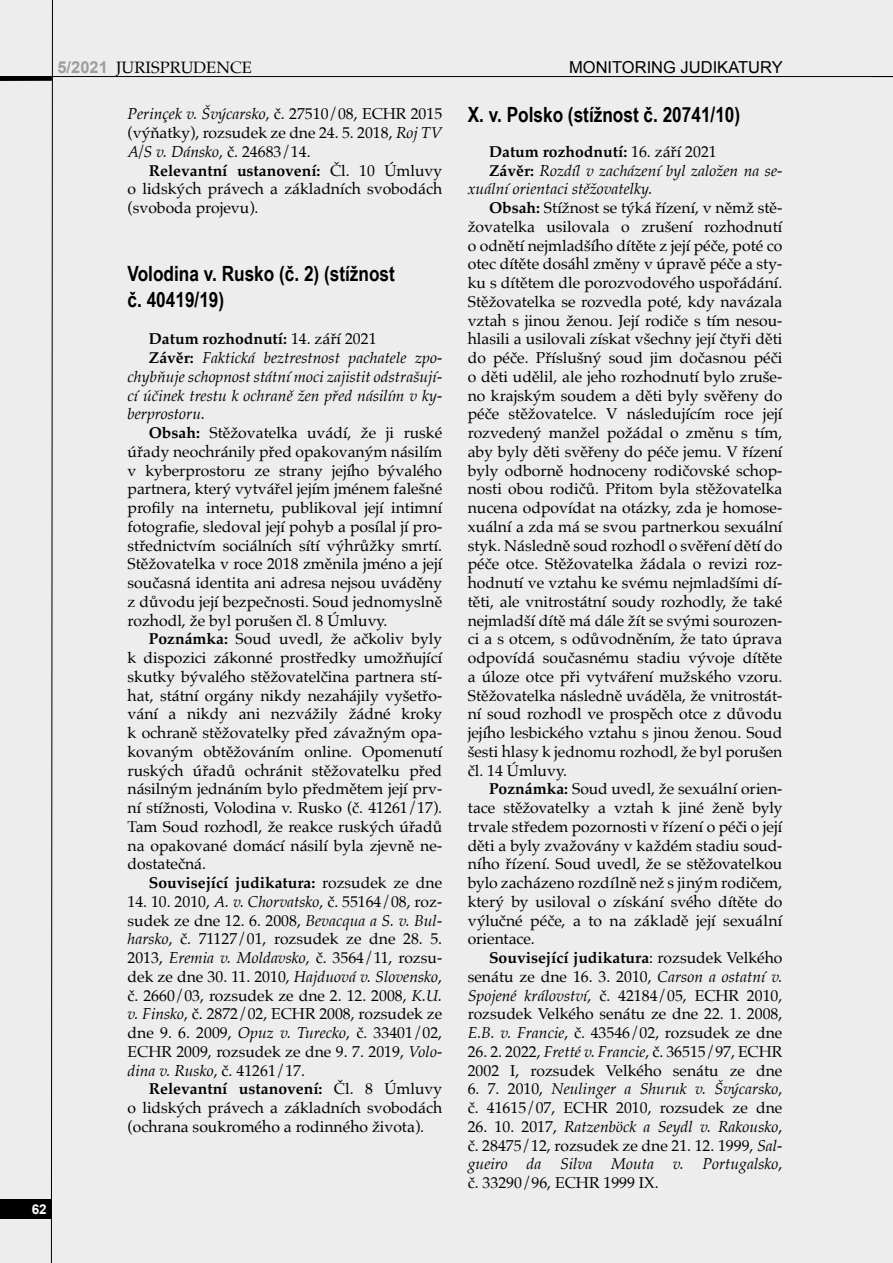
<style>
.page{position:relative;width:893px;height:1263px;background:#ededed}
.page>*{position:absolute;margin:0;border:0;box-sizing:border-box;transform-origin:0 0}
.titulek_14_17{font:700 21px/25.5px "Arial Narrow";color:#000}
.t1{font:16.5px "Arial";color:#000}
.t2{font:16.5px "Palatino";color:#000}
.t3{font:15.75px/18.8px "Palatino";color:#000;text-align:justify}
.t4{font:italic 15.75px/18.8px "Palatino";color:#000;text-align:justify}
.t5{font:700 15.75px "Palatino";color:#000}
.t6{font:700 13.5px "Arial";color:#fff}
.s1{font-family:"Arial";font-weight:700;color:#9d9d9c}
.s2{font-style:italic}
.s3{font-weight:700}
.s4{font-weight:400}
.s5{font-weight:700;font-style:normal}
</style>
<div class="page">
<svg style="left:51px;top:0;width:2px;height:1263px;background:#757575"></svg>
<hr style="left:0;top:76px;width:893px;height:1px;background:#000">
<svg style="left:0;top:77px;width:52px;height:4px"></svg>
<div style="left:0;top:1199px;width:51px;height:19px;background:#000"></div>
<p class="t6" style="left:32px;top:1200px;width:17px">62</p>
<p class="t2" style="left:57px;top:54px;width:196px"><span class="s1">5/2021</span> JURISPRUDENCE</p>
<p class="t1" style="left:569px;top:57px;width:215px">MONITORING JUDIKATURY</p>
<p class="t3" style="left:128px;top:104px;width:316px"><span class="s2">Perinçek v. Švýcarsko</span>, č. 27510/08, ECHR 2015 (výňatky), rozsudek ze dne 24. 5. 2018, <span class="s2">Roj TV A/S v. Dánsko</span>, č. 24683/14.</p>
<p class="t3" style="left:128px;top:161px;width:316px;text-indent:21px"><span class="s3">Relevantní ustanovení:</span> Čl. 10 Úmluvy o lidských právech a základních svobodách (svoboda projevu).</p>
<p class="titulek_14_17" style="left:128px;top:260px;width:269px">Volodina v. Rusko (č. 2) (stížnost č. 40419/19)</p>
<p class="t5" style="left:149px;top:325px;width:229px">Datum rozhodnutí: <span class="s4">14. září 2021</span></p>
<p class="t4" style="left:128px;top:348px;width:316px;text-indent:21px"><span class="s5">Závěr:</span> Faktická beztrestnost pachatele zpo&shy;chybňuje schopnost státní moci zajistit odstrašují&shy;cí účinek trestu k ochraně žen před násilím v ky&shy;berprostoru.</p>
<p class="t3" style="left:128px;top:423px;width:316px;text-indent:21px"><span class="s3">Obsah:</span> Stěžovatelka uvádí, že ji ruské úřady neochránily před opakovaným násilím v kyberprostoru ze strany jejího bývalého partnera, který vytvářel jejím jménem falešné profily na internetu, publikoval její intimní fotografie, sledoval její pohyb a posílal jí pro&shy;střednictvím sociálních sítí výhrůžky smrtí.<br>Stěžovatelka v roce 2018 změnila jméno a její současná identita ani adresa nejsou uváděny z důvodu její bezpečnosti. Soud jednomyslně rozhodl, že byl porušen čl. 8 Úmluvy.</p>
<p class="t3" style="left:128px;top:629px;width:316px;text-indent:21px"><span class="s3">Poznámka:</span> Soud uvedl, že ačkoliv byly k dispozici zákonné prostředky umožňující skutky bývalého stěžovatelčina partnera stí&shy;hat, státní orgány nikdy nezahájily vyšetřo&shy;vání a nikdy ani nezvážily žádné kroky k ochraně stěžovatelky před závažným opa&shy;kovaným obtěžováním online. Opomenutí ruských úřadů ochránit stěžovatelku před násilným jednáním bylo předmětem její prv&shy;ní stížnosti, Volodina v. Rusko (č. 41261/17).<br>Tam Soud rozhodl, že reakce ruských úřadů na opakované domácí násilí byla zjevně ne&shy;dostatečná.</p>
<p class="t5" style="left:149px;top:869px;width:295px">Související judikatura: <span class="s4">rozsudek ze dne</span></p>
<p class="t3" style="left:128px;top:892px;width:316px">14. 10. 2010, <span class="s2">A. v. Chorvatsko</span>, č. 55164/08, roz&shy;sudek ze dne 12. 6. 2008, <span class="s2">Bevacqua a S. v. Bul&shy;harsko</span>, č. 71127/01, rozsudek ze dne 28. 5.<br>2013, <span class="s2">Eremia v. Moldavsko</span>, č. 3564/11, rozsu&shy;dek ze dne 30. 11. 2010, <span class="s2">Hajduová v. Slovensko</span>, č. 2660/03, rozsudek ze dne 2. 12. 2008, <span class="s2">K.U. v. Finsko</span>, č. 2872/02, ECHR 2008, rozsudek ze dne 9. 6. 2009, <span class="s2">Opuz v. Turecko</span>, č. 33401/02, ECHR 2009, rozsudek ze dne 9. 7. 2019, <span class="s2">Volo&shy;dina v. Rusko</span>, č. 41261/17.</p>
<p class="t3" style="left:128px;top:1079px;width:316px;text-indent:21px"><span class="s3">Relevantní ustanovení:</span> Čl. 8 Úmluvy o lidských právech a základních svobodách (ochrana soukromého a rodinného života).</p>
<p class="titulek_14_17" style="left:468px;top:100px;width:274px">X. v. Polsko (stížnost č. 20741/10)</p>
<p class="t5" style="left:489px;top:138px;width:229px">Datum rozhodnutí: <span class="s4">16. září 2021</span></p>
<p class="t4" style="left:468px;top:161px;width:316px;text-indent:21px"><span class="s5">Závěr:</span> Rozdíl v zacházení byl založen na se&shy;xuální orientaci stěžovatelky.</p>
<p class="t3" style="left:468px;top:198px;width:316px;text-indent:21px"><span class="s3">Obsah:</span> Stížnost se týká řízení, v němž stě&shy;žovatelka usilovala o zrušení rozhodnutí o odnětí nejmladšího dítěte z její péče, poté co otec dítěte dosáhl změny v úpravě péče a sty&shy;ku s dítětem dle porozvodového uspořádání.<br>Stěžovatelka se rozvedla poté, kdy navázala vztah s jinou ženou. Její rodiče s tím nesou&shy;hlasili a usilovali získat všechny její čtyři děti do péče. Příslušný soud jim dočasnou péči o děti udělil, ale jeho rozhodnutí bylo zruše&shy;no krajským soudem a děti byly svěřeny do péče stěžovatelce. V následujícím roce její rozvedený manžel požádal o změnu s tím, aby byly děti svěřeny do péče jemu. V řízení byly odborně hodnoceny rodičovské schop&shy;nosti obou rodičů. Přitom byla stěžovatelka nucena odpovídat na otázky, zda je homose&shy;xuální a zda má se svou partnerkou sexuální styk. Následně soud rozhodl o svěření dětí do péče otce. Stěžovatelka žádala o revizi roz&shy;hodnutí ve vztahu ke svému nejmladšími dí&shy;těti, ale vnitrostátní soudy rozhodly, že také nejmladší dítě má dále žít se svými sourozen&shy;ci a s otcem, s odůvodněním, že tato úprava odpovídá současnému stadiu vývoje dítěte a úloze otce při vytváření mužského vzoru.<br>Stěžovatelka následně uváděla, že vnitrostát&shy;ní soud rozhodl ve prospěch otce z důvodu jejího lesbického vztahu s jinou ženou. Soud šesti hlasy k jednomu rozhodl, že byl porušen čl. 14 Úmluvy.</p>
<p class="t3" style="left:468px;top:780px;width:316px;text-indent:21px"><span class="s3">Poznámka:</span> Soud uvedl, že sexuální orien&shy;tace stěžovatelky a vztah k jiné ženě byly trvale středem pozornosti v řízení o péči o její děti a byly zvažovány v každém stadiu soud&shy;ního řízení. Soud uvedl, že se stěžovatelkou bylo zacházeno rozdílně než s jiným rodičem, který by usiloval o získání svého dítěte do výlučné péče, a to na základě její sexuální orientace.</p>
<p class="t3" style="left:468px;top:948px;width:316px;text-indent:21px"><span class="s3">Související judikatura</span>: rozsudek Velkého senátu ze dne 16. 3. 2010, <span class="s2">Carson a ostatní v.<br>Spojené království</span>, č. 42184/05, ECHR 2010, rozsudek Velkého senátu ze dne 22. 1. 2008, <span class="s2">E.B. v. Francie</span>, č. 43546/02, rozsudek ze dne</p>
<p class="t3" style="left:468px;top:1042px;width:316px">26. 2. 2022, <span class="s2">Fretté v. Francie</span>, č. 36515/97, ECHR<br>2002 I, rozsudek Velkého senátu ze dne</p>
<p class="t3" style="left:468px;top:1080px;width:316px">6. 7. 2010, <span class="s2">Neulinger a Shuruk v. Švýcarsko</span>, č. 41615/07, ECHR 2010, rozsudek ze dne</p>
<p class="t3" style="left:468px;top:1117px;width:316px">26. 10. 2017, <span class="s2">Ratzenböck a Seydl v. Rakousko</span>, č. 28475/12, rozsudek ze dne 21. 12. 1999, <span class="s2">Sal&shy;gueiro da Silva Mouta v. Portugalsko</span>, č. 33290/96, ECHR 1999 IX.</p>
</div>
